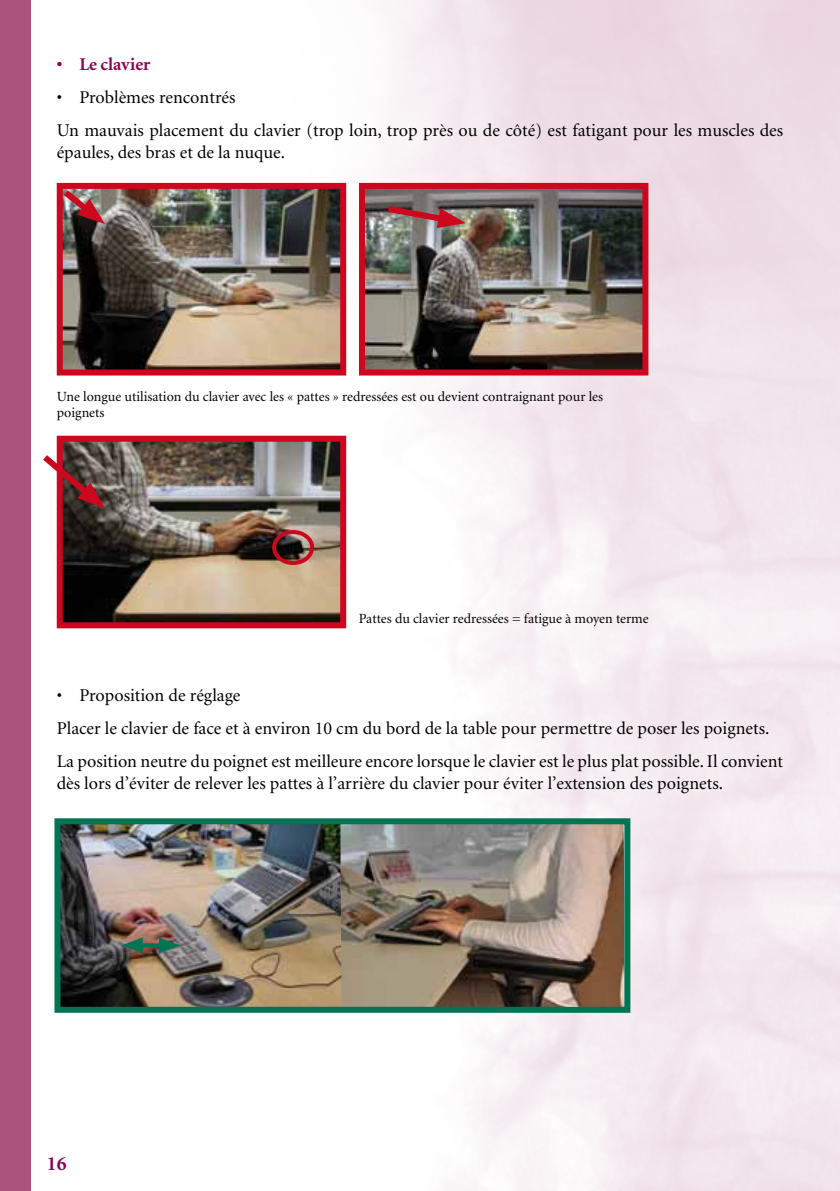
<style>
.page{position:relative;width:840px;height:1191px;background:#fff}
.page>*{position:absolute;margin:0;border:0;box-sizing:border-box;transform-origin:0 0}
.t1{font:700 20px "Minion";color:#8d0051}
.t2{font:18px/33px "Minion";color:#000}
.t3{font:700 18px "Minion";color:#8d0051}
.t4{font:14px/16.8px "Minion";color:#000}
</style>
<div class="page">
<img style="left:171px;top:0;width:668px;height:1191px">
<div style="left:0;top:0;width:31px;height:1191px;background:#ac537d"></div>
<img style="left:64px;top:190px;width:275px;height:178px">
<div style="left:57px;top:183px;width:289px;height:192px;border:6px solid #cd071e"></div>
<img style="left:366px;top:190px;width:275px;height:178px">
<div style="left:359px;top:183px;width:289px;height:192px;border:6px solid #cd071e"></div>
<svg style="left:57px;top:184px;width:48px;height:40px;background:#9f4a51"></svg>
<svg style="left:381px;top:202px;width:84px;height:26px;background:#925d60"></svg>
<img style="left:64px;top:443px;width:275px;height:178px">
<div style="left:57px;top:436px;width:289px;height:192px;border:6px solid #cd071e"></div>
<svg style="left:43px;top:449px;width:62px;height:59px"></svg>
<img style="left:61px;top:825px;width:562px;height:180px">
<svg style="left:143px;top:943px;width:16px;height:4px"></svg>
<svg style="left:121px;top:937px;width:22px;height:16px"></svg>
<svg style="left:159px;top:937px;width:21px;height:16px"></svg>
<div style="left:54px;top:818px;width:576px;height:194px;border:6px solid #007453"></div>
<div style="left:272px;top:530px;width:42px;height:35px;border:4px solid #cd071e;border-radius:50%"></div>
<p class="t3" style="left:57px;top:55px;width:95px">• Le clavier</p>
<p class="t2" style="left:57px;top:82px;width:727px">• Problèmes rencontrés<br>Un mauvais placement du clavier (trop loin, trop près ou de côté) est fatigant pour les muscles des</p>
<p class="t2" style="left:57px;top:136px;width:230px">épaules, des bras et de la nuque.</p>
<p class="t4" style="left:57px;top:388px;width:547px">Une longue utilisation du clavier avec les « pattes » redressées est ou devient contraignant pour les poignets</p>
<p class="t4" style="left:359px;top:610px;width:291px">Pattes du clavier redressées = fatigue à moyen terme</p>
<p class="t2" style="left:57px;top:679px;width:727px">• Proposition de réglage<br>Placer le clavier de face et à environ 10 cm du bord de la table pour permettre de poser les poignets.<br>La position neutre du poignet est meilleure encore lorsque le clavier est le plus plat possible. Il convient</p>
<p class="t2" style="left:57px;top:767px;width:667px">dès lors d’éviter de relever les pattes à l’arrière du clavier pour éviter l’extension des poignets.</p>
<p class="t1" style="left:47px;top:1153px;width:21px">16</p>
</div>
